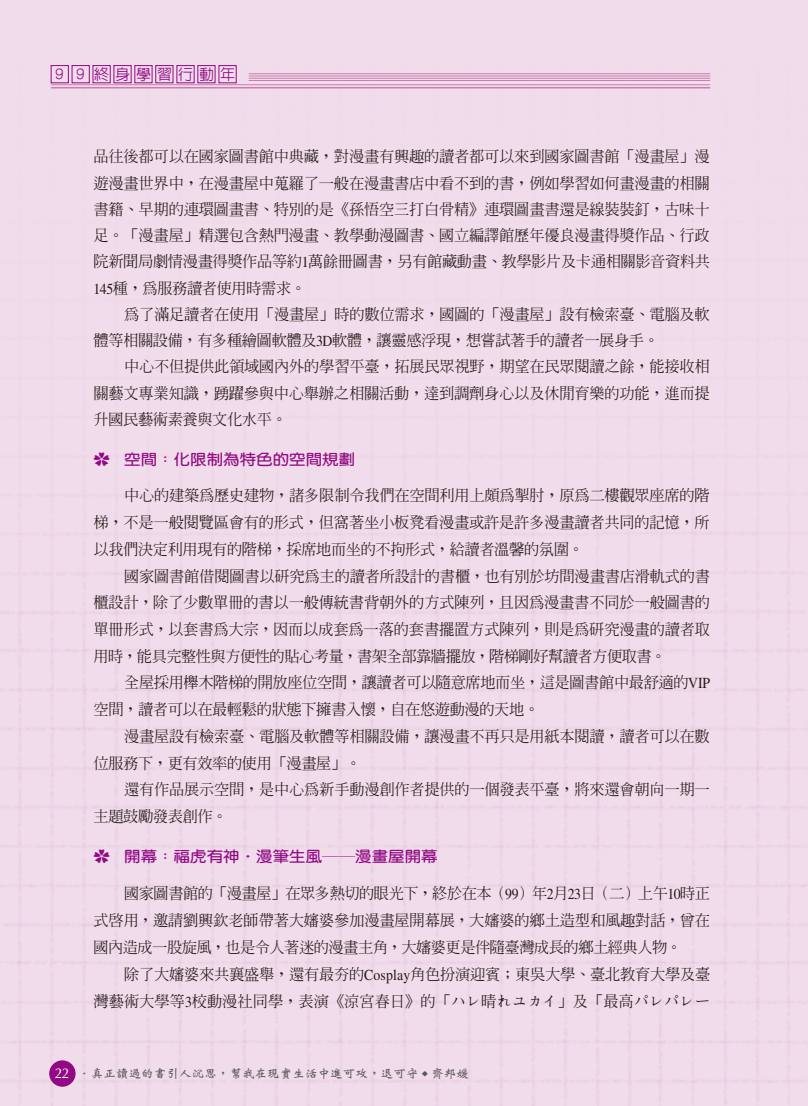
<style>
.page{position:relative;width:808px;height:1106px;background:#f0dceb}
.page>*{position:absolute;margin:0;border:0;box-sizing:border-box;transform-origin:0 0}
.t1{font:15.3px/26.2px "AR Ming B5 Medium E Ten B5 H";letter-spacing:-.03em;color:#231916;text-align:justify}
.t2{font:15px "AR Hei B5 Medium E Ten B5 H";letter-spacing:.4em;color:#920983}
.t3{font:14.85px "AR Yuan B5 Bold E Ten B5 H";color:#920983;scale:1.11 1}
.t4{font:12px "AR Wei Bei B5 Bold E Ten B5 H";color:#595857;scale:1.05 1}
.s1{font-family:"Times"}
.s2{font-family:"Koz Go Pro Extra Light 90 msp RKSJ H"}
.s3{font-family:"CG Omega";font-size:14.25px;color:#fff}
</style>
<div class="page">
<p class="t2" style="left:52px;top:69px;width:184px">９９終身學習行動年</p>
<p class="t1" style="left:94px;top:145px;width:618px">品往後都可以在國家圖書館中典藏，對漫畫有興趣的讀者都可以來到國家圖書館「漫畫屋」漫遊漫畫世界中，在漫畫屋中蒐羅了一般在漫畫書店中看不到的書，例如學習如何畫漫畫的相關書籍、早期的連環圖畫書、特別的是《孫悟空三打白骨精》連環圖畫書還是線裝裝釘，古味十足。「漫畫屋」精選包含熱門漫畫、教學動漫圖書、國立編譯館歷年優良漫畫得獎作品、行政院新聞局劇情漫畫得獎作品等約<span class="s1">1</span>萬餘冊圖書，另有館藏動畫、教學影片及卡通相關影音資料共<span class="s1">145</span>種，為服務讀者使用時需求。</p>
<p class="t1" style="left:94px;top:303px;width:618px;text-indent:31px">為了滿足讀者在使用「漫畫屋」時的數位需求，國圖的「漫畫屋」設有檢索臺、電腦及軟體等相關設備，有多種繪圖軟體及<span class="s1">3D</span>軟體，讓靈感浮現，想嘗試著手的讀者一展身手。</p>
<p class="t1" style="left:94px;top:355px;width:618px;text-indent:31px">中心不但提供此領域國內外的學習平臺，拓展民眾視野，期望在民眾閱讀之餘，能接收相關藝文專業知識，踴躍參與中心舉辦之相關活動，達到調劑身心以及休閒育樂的功能，進而提升國民藝術素養與文化水平。</p>
<p class="t3" style="left:94px;top:454px;width:237px"><span class="s2">✿</span> 空間：化限制為特色的空間規劃</p>
<p class="t1" style="left:94px;top:484px;width:618px;line-height:26.7px;text-indent:31px">中心的建築為歷史建物，諸多限制令我們在空間利用上頗為掣肘，原為二樓觀眾座席的階梯，不是一般閱覽區會有的形式，但窩著坐小板凳看漫畫或許是許多漫畫讀者共同的記憶，所以我們決定利用現有的階梯，採席地而坐的不拘形式，給讀者溫馨的氛圍。</p>
<p class="t1" style="left:93px;top:564px;width:618px;line-height:26.7px;text-indent:31px">國家圖書館借閱圖書以研究為主的讀者所設計的書櫃，也有別於坊間漫畫書店滑軌式的書櫃設計，除了少數單冊的書以一般傳統書背朝外的方式陳列，且因為漫畫書不同於一般圖書的單冊形式，以套書為大宗，因而以成套為一落的套書擺置方式陳列，則是為研究漫畫的讀者取用時，能具完整性與方便性的貼心考量，書架全部靠牆擺放，階梯剛好幫讀者方便取書。</p>
<p class="t1" style="left:94px;top:671px;width:618px;line-height:26.7px;text-indent:31px">全屋採用櫸木階梯的開放座位空間，讓讀者可以隨意席地而坐，這是圖書館中最舒適的<span class="s1">VIP</span>空間，讀者可以在最輕鬆的狀態下擁書入懷，自在悠遊動漫的天地。</p>
<p class="t1" style="left:94px;top:724px;width:618px;line-height:26.7px;text-indent:31px">漫畫屋設有檢索臺、電腦及軟體等相關設備，讓漫畫不再只是用紙本閱讀，讀者可以在數位服務下，更有效率的使用「漫畫屋」。</p>
<p class="t1" style="left:94px;top:778px;width:618px;line-height:26.7px;text-indent:31px">還有作品展示空間，是中心為新手動漫創作者提供的一個發表平臺，將來還會朝向一期一主題鼓勵發表創作。</p>
<p class="t3" style="left:94px;top:851px;width:312px"><span class="s2">✿</span> 開幕：福虎有神‧漫筆生風──漫畫屋開幕</p>
<p class="t1" style="left:93px;top:881px;width:618px;line-height:27px;text-indent:31px">國家圖書館的「漫畫屋」在眾多熱切的眼光下，終於在本（<span class="s1">99</span>）年<span class="s1">2</span>月<span class="s1">23</span>日（二）上午<span class="s1">10</span>時正式啟用，邀請劉興欽老師帶著大嬸婆參加漫畫屋開幕展，大嬸婆的鄉土造型和風趣對話，曾在國內造成一股旋風，也是令人著迷的漫畫主角，大嬸婆更是伴隨臺灣成長的鄉土經典人物。</p>
<p class="t1" style="left:94px;top:962px;width:618px;line-height:27px;text-align:right">除了大嬸婆來共襄盛舉，還有最夯的<span class="s1">Cosplay</span>角色扮演迎賓；東吳大學、臺北教育大學及臺<br>灣藝術大學等<span class="s1">3</span>校動漫社同學，表演《涼宮春日》的「ハレ晴れユカイ」及「最高パレパレー</p>
<p class="t4" style="left:54px;top:1069px;width:396px"><span class="s3">22</span> ．真正讀過的書引人沉思，幫我在現實生活中進可攻，退可守 <sup>◆</sup> 齊邦媛</p>
</div>
